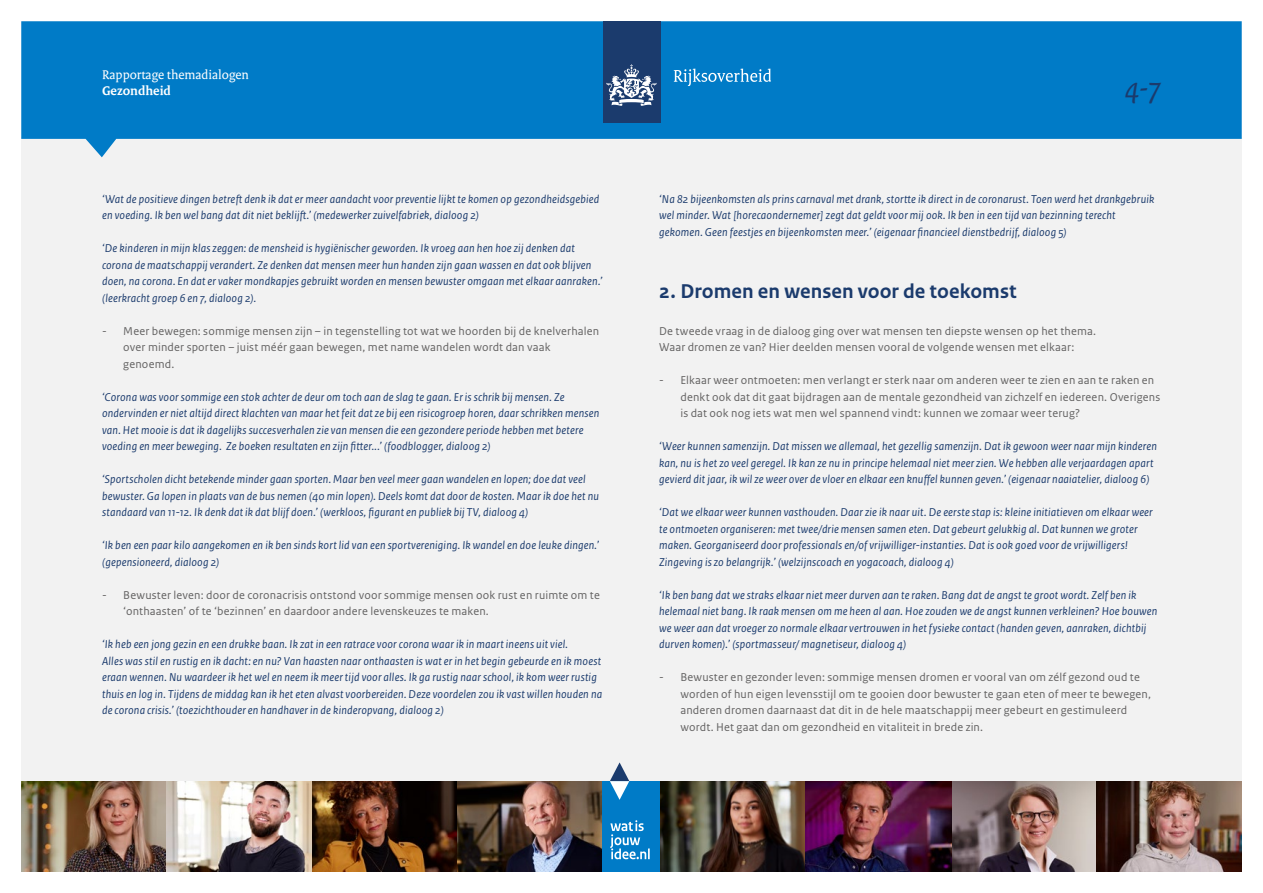
<style>
.page{position:relative;width:1263px;height:893px;background:#fff}
.page>*{position:absolute;margin:0;border:0;box-sizing:border-box;transform-origin:0 0}
.t1{font:italic 31.5px "Rijksoverheid Serif";color:#1b3b6d}
.t2{font:700 21px "Rijksoverheid Sans Text";color:#1b3b6d}
.t3{font:13.5px "Rijksoverheid Serif";color:#fff}
.t4{font:700 13.5px "Rijksoverheid Serif";color:#fff}
.t5{font:italic 12px/16.5px "Rijksoverheid Sans Text";letter-spacing:.015em;color:#1b3b6d}
.t6{font:12px/16.5px "Rijksoverheid Sans Text";letter-spacing:.015em;color:#646363}
</style>
<div class="page">
<div style="left:21px;top:137px;width:1221px;height:735px;background:#f2f2f2"></div>
<svg style="left:21px;top:21px;width:1221px;height:136px;background:#228bcc"></svg>
<div style="left:602px;top:21px;width:58px;height:101px;background:#1b3b6d"></div>
<svg style="left:606px;top:64px;width:50px;height:42px"></svg>
<svg style="left:674px;top:69px;width:97px;height:17px;background:#3a99d3"></svg>
<img style="left:21px;top:781px;width:146px;height:91px">
<img style="left:660px;top:781px;width:146px;height:91px">
<img style="left:312px;top:781px;width:145px;height:91px">
<img style="left:951px;top:781px;width:145px;height:91px">
<img style="left:167px;top:781px;width:145px;height:91px">
<img style="left:1096px;top:781px;width:146px;height:91px">
<img style="left:457px;top:781px;width:146px;height:91px">
<img style="left:806px;top:781px;width:145px;height:91px">
<div style="left:603px;top:781px;width:57px;height:91px;background:#007bc7"></div>
<svg style="left:610px;top:762px;width:19px;height:38px"></svg>
<svg style="left:610px;top:820px;width:40px;height:39px"></svg>
<p class="t3" style="left:102px;top:66px;width:148px">Rapportage themadialogen</p>
<p class="t4" style="left:102px;top:83px;width:70px">Gezondheid</p>
<p class="t5" style="left:102px;top:191px;width:499px">‘Wat de positieve dingen betreft denk ik dat er meer aandacht voor preventie lijkt te komen op gezondheidsgebied en voeding. Ik ben wel bang dat dit niet beklijft.’ (medewerker zuivelfabriek, dialoog 2)</p>
<p class="t5" style="left:102px;top:240px;width:502px">‘De kinderen in mijn klas zeggen: de mensheid is hygiënischer geworden. Ik vroeg aan hen hoe zij denken dat corona de maatschappij verandert. Ze denken dat mensen meer hun handen zijn gaan wassen en dat ook blijven doen, na corona. En dat er vaker mondkapjes gebruikt worden en mensen bewuster omgaan met elkaar aanraken.’ (leerkracht groep 6 en 7, dialoog 2).</p>
<p class="t6" style="left:123px;top:323px;width:477px;text-indent:-21px">- Meer bewegen: sommige mensen zijn – in tegenstelling tot wat we hoorden bij de knelverhalen over minder sporten – juist méér gaan bewegen, met name wandelen wordt dan vaak genoemd.</p>
<p class="t5" style="left:102px;top:389px;width:499px">‘Corona was voor sommige een stok achter de deur om toch aan de slag te gaan. Er is schrik bij mensen. Ze ondervinden er niet altijd direct klachten van maar het feit dat ze bij een risicogroep horen, daar schrikken mensen van. Het mooie is dat ik dagelijks succesverhalen zie van mensen die een gezondere periode hebben met betere voeding en meer beweging. Ze boeken resultaten en zijn fitter...’ (foodblogger, dialoog 2)</p>
<p class="t5" style="left:102px;top:471px;width:499px">‘Sportscholen dicht betekende minder gaan sporten. Maar ben veel meer gaan wandelen en lopen; doe dat veel bewuster. Ga lopen in plaats van de bus nemen (40 min lopen). Deels komt dat door de kosten. Maar ik doe het nu standaard van 11-12. Ik denk dat ik dat blijf doen.’ (werkloos, figurant en publiek bij TV, dialoog 4)</p>
<p class="t5" style="left:102px;top:537px;width:499px">‘Ik ben een paar kilo aangekomen en ik ben sinds kort lid van een sportvereniging. Ik wandel en doe leuke dingen.’ (gepensioneerd, dialoog 2)</p>
<p class="t6" style="left:123px;top:587px;width:478px;text-indent:-21px">- Bewuster leven: door de coronacrisis ontstond voor sommige mensen ook rust en ruimte om te ‘onthaasten’ of te ‘bezinnen’ en daardoor andere levenskeuzes te maken.</p>
<p class="t5" style="left:102px;top:636px;width:502px">‘Ik heb een jong gezin en een drukke baan. Ik zat in een ratrace voor corona waar ik in maart ineens uit viel.<br>Alles was stil en rustig en ik dacht: en nu? Van haasten naar onthaasten is wat er in het begin gebeurde en ik moest eraan wennen. Nu waardeer ik het wel en neem ik meer tijd voor alles. Ik ga rustig naar school, ik kom weer rustig thuis en log in. Tijdens de middag kan ik het eten alvast voorbereiden. Deze voordelen zou ik vast willen houden na de corona crisis.’ (toezichthouder en handhaver in de kinderopvang, dialoog 2)</p>
<h1 class="t1" style="left:1125px;top:69px;width:37px">4-7</h1>
<p class="t5" style="left:659px;top:191px;width:497px">‘Na 82 bijeenkomsten als prins carnaval met drank, stortte ik direct in de coronarust. Toen werd het drankgebruik wel minder. Wat [horecaondernemer] zegt dat geldt voor mij ook. Ik ben in een tijd van bezinning terecht gekomen. Geen feestjes en bijeenkomsten meer.’ (eigenaar financieel dienstbedrijf, dialoog 5)</p>
<h2 class="t2" style="left:659px;top:279px;width:359px">2. Dromen en wensen voor de toekomst</h2>
<p class="t6" style="left:659px;top:323px;width:439px">De tweede vraag in de dialoog ging over wat mensen ten diepste wensen op het thema.<br>Waar dromen ze van? Hier deelden mensen vooral de volgende wensen met elkaar:</p>
<p class="t6" style="left:680px;top:372px;width:481px;text-indent:-21px">- Elkaar weer ontmoeten: men verlangt er sterk naar om anderen weer te zien en aan te raken en denkt ook dat dit gaat bijdragen aan de mentale gezondheid van zichzelf en iedereen. Overigens is dat ook nog iets wat men wel spannend vindt: kunnen we zomaar weer terug?</p>
<p class="t5" style="left:659px;top:438px;width:499px">‘Weer kunnen samenzijn. Dat missen we allemaal, het gezellig samenzijn. Dat ik gewoon weer naar mijn kinderen kan, nu is het zo veel geregel. Ik kan ze nu in principe helemaal niet meer zien. We hebben alle verjaardagen apart gevierd dit jaar, ik wil ze weer over de vloer en elkaar een knuffel kunnen geven.’ (eigenaar naaiatelier, dialoog 6)</p>
<p class="t5" style="left:659px;top:504px;width:495px">‘Dat we elkaar weer kunnen vasthouden. Daar zie ik naar uit. De eerste stap is: kleine initiatieven om elkaar weer te ontmoeten organiseren: met twee/drie mensen samen eten. Dat gebeurt gelukkig al. Dat kunnen we groter maken. Georganiseerd door professionals en/of vrijwilliger-instanties. Dat is ook goed voor de vrijwilligers!<br>Zingeving is zo belangrijk.’ (welzijnscoach en yogacoach, dialoog 4)</p>
<p class="t5" style="left:659px;top:587px;width:500px">‘Ik ben bang dat we straks elkaar niet meer durven aan te raken. Bang dat de angst te groot wordt. Zelf ben ik helemaal niet bang. Ik raak mensen om me heen al aan. Hoe zouden we de angst kunnen verkleinen? Hoe bouwen we weer aan dat vroeger zo normale elkaar vertrouwen in het fysieke contact (handen geven, aanraken, dichtbij durven komen).’ (sportmasseur/ magnetiseur, dialoog 4)</p>
<p class="t6" style="left:680px;top:669px;width:472px;text-indent:-21px">- Bewuster en gezonder leven: sommige mensen dromen er vooral van om zélf gezond oud te worden of hun eigen levensstijl om te gooien door bewuster te gaan eten of meer te bewegen, anderen dromen daarnaast dat dit in de hele maatschappij meer gebeurt en gestimuleerd wordt. Het gaat dan om gezondheid en vitaliteit in brede zin.</p>
</div>
